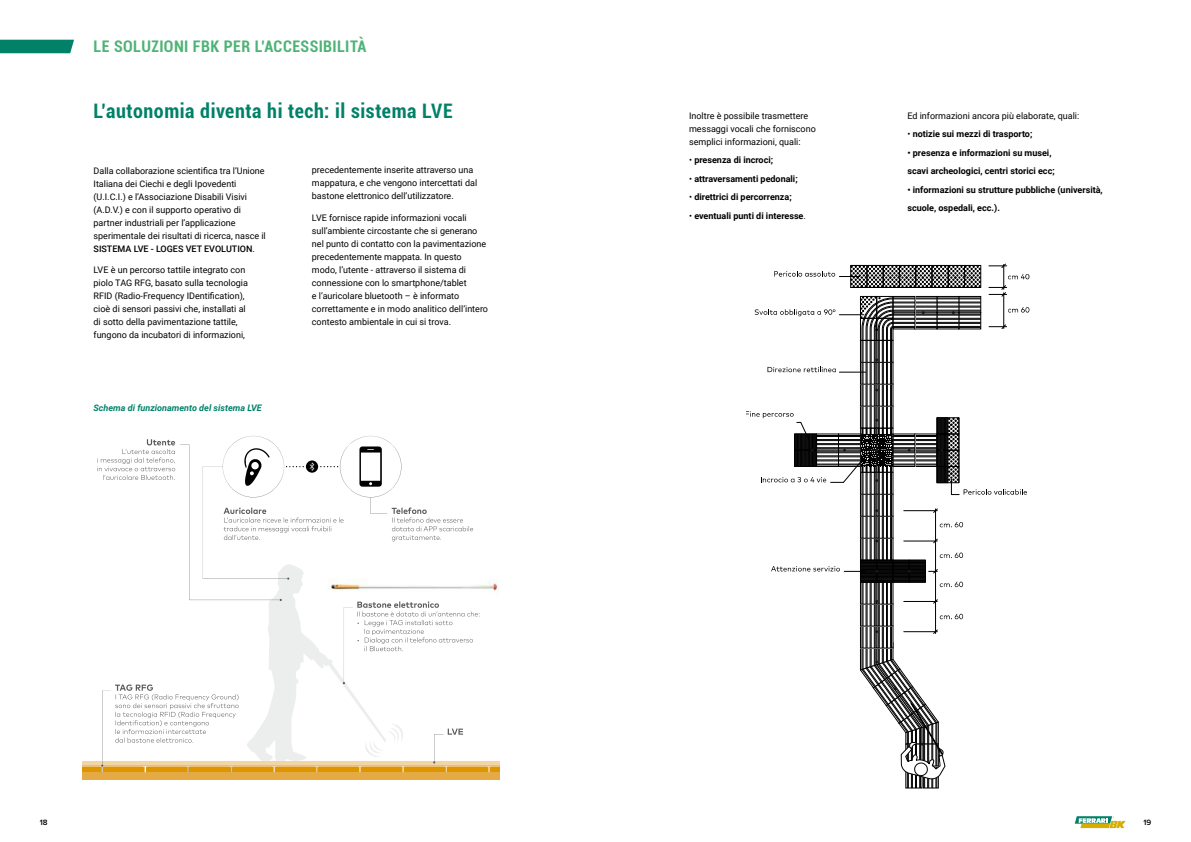
<style>
.page{position:relative;width:1191px;height:842px;background:#fff}
.page>*{position:absolute;margin:0;border:0;box-sizing:border-box;transform-origin:0 0}
.t1{font:700 condensed 20px "Roboto";letter-spacing:.03em;color:#008168}
.t2{font:700 condensed 16px "Roboto";letter-spacing:.025em;color:#4db376}
.t3{font:9px/13px "Roboto";color:#000}
.t4{font:700 9px/18.5px "Roboto";color:#000}
.t5{font:italic 700 9px "Roboto";color:#008168}
.t6{font:600 8px "Proxima Nova A";color:#000}
.s1{font-weight:500}
.s2{font-weight:400}
</style>
<div class="page">
<svg style="left:1074px;top:816px;width:51px;height:12px"></svg>
<svg style="left:0;top:40px;width:74px;height:13px"></svg>
<div style="left:82px;top:771px;width:418px;height:8px;background:#e5aa44"></div>
<hr style="left:82px;top:767px;width:418px;height:4px;background:#de9600">
<hr style="left:82px;top:765px;width:418px;height:2px;background:#ecbf75">
<hr style="left:82px;top:761px;width:418px;height:4px;background:#f3d5a4">
<svg style="left:486px;top:767px;width:5px;height:5px"></svg>
<img style="left:479px;top:582px;width:19px;height:9px">
<svg style="left:97px;top:436px;width:382px;height:336px"></svg>
<svg style="left:746px;top:264px;width:283px;height:524px"></svg>
<h2 class="t2" style="left:94px;top:35px;width:274px">LE SOLUZIONI FBK PER L’ACCESSIBILITÀ</h2>
<h1 class="t1" style="left:94px;top:97px;width:361px">L’autonomia diventa hi tech: il sistema LVE</h1>
<p class="t3" style="left:94px;top:163px;width:174px">Dalla collaborazione scientifica tra l’Unione Italiana dei Ciechi e degli Ipovedenti (U.I.C.I.) e l’Associazione Disabili Visivi (A.D.V.) e con il supporto operativo di partner industriali per l’applicazione sperimentale dei risultati di ricerca, nasce il <span class="s1">SISTEMA LVE - LOGES VET EVOLUTION</span>.</p>
<p class="t3" style="left:94px;top:263px;width:156px">LVE è un percorso tattile integrato con piolo TAG RFG, basato sulla tecnologia RFID (Radio-Frequency IDentification), cioè di sensori passivi che, installati al di sotto della pavimentazione tattile, fungono da incubatori di informazioni,</p>
<p class="t5" style="left:94px;top:401px;width:170px">Schema di funzionamento del sistema LVE</p>
<p class="t3" style="left:312px;top:163px;width:167px">precedentemente inserite attraverso una mappatura, e che vengono intercettati dal bastone elettronico dell’utilizzatore.</p>
<p class="t3" style="left:312px;top:211px;width:178px">LVE fornisce rapide informazioni vocali sull’ambiente circostante che si generano nel punto di contatto con la pavimentazione precedentemente mappata. In questo modo, l’utente - attraverso il sistema di connessione con lo smartphone/tablet<br>e l’auricolare bluetooth – è informato correttamente e in modo analitico dell’intero contesto ambientale in cui si trova.</p>
<p class="t3" style="left:689px;top:109px;width:128px">Inoltre è possibile trasmettere messaggi vocali che forniscono semplici informazioni, quali:</p>
<p class="t4" style="left:689px;top:150px;width:86px"><span class="s2">•</span> presenza di incroci;</p>
<p class="t4" style="left:689px;top:169px;width:110px"><span class="s2">•</span> attraversamenti pedonali;</p>
<p class="t4" style="left:689px;top:187px;width:104px"><span class="s2">•</span> direttrici di percorrenza;</p>
<p class="t4" style="left:689px;top:206px;width:118px"><span class="s2">•</span> eventuali punti di interesse<span class="s2">.</span></p>
<p class="t3" style="left:907px;top:109px;width:173px">Ed informazioni ancora più elaborate, quali:</p>
<p class="t4" style="left:907px;top:124px;width:126px"><span class="s2">•</span> notizie sui mezzi di trasporto;</p>
<p class="t4" style="left:907px;top:143px;width:149px">• presenza e informazioni su musei, scavi archeologici, centri storici ecc;</p>
<p class="t4" style="left:907px;top:180px;width:197px">• informazioni su strutture pubbliche (università, scuole, ospedali, ecc.).</p>
<p class="t6" style="left:40px;top:818px;width:9px">18</p>
<p class="t6" style="left:1143px;top:818px;width:9px">19</p>
</div>
